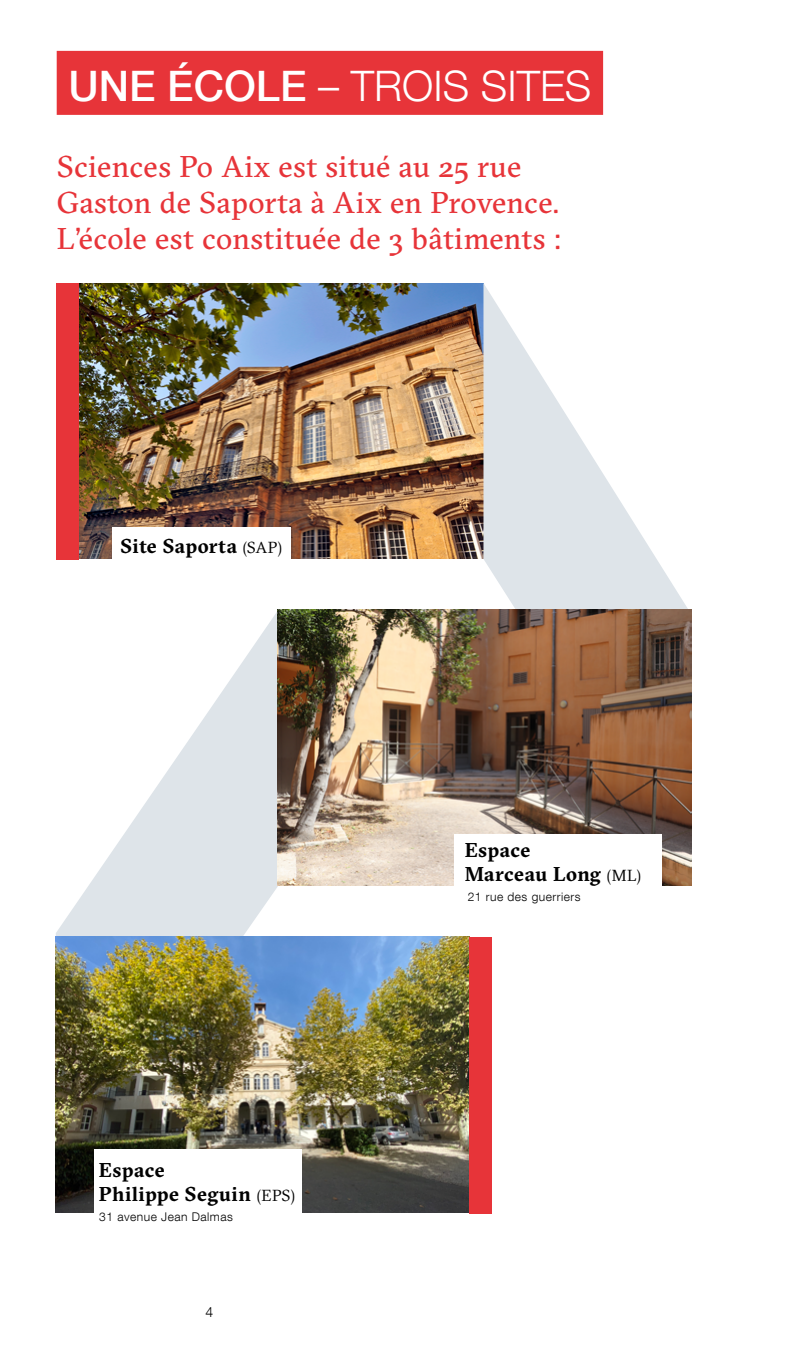
<style>
.page{position:relative;width:794px;height:1361px;background:#fff}
.page>*{position:absolute;margin:0;border:0;box-sizing:border-box;transform-origin:0 0}
.t1{font:300 42px "Helvetica Neue LT Com";color:#fff}
.t2{font:30px/36px "GT Sectra";letter-spacing:.015em;color:#e73439}
.t3{font:700 20px/24px "GT Sectra";letter-spacing:.03em;color:#000}
.t4{font:300 14px "Helvetica Neue LT Com";color:#000}
.t5{font:300 12px "Helvetica Neue LT Com";letter-spacing:.04em;color:#000}
.s1{font-weight:500}
.s2{font-weight:400;font-size:16px}
</style>
<div class="page">
<div style="left:57px;top:51px;width:546px;height:64px;background:#e73439"></div>
<img style="left:78px;top:283px;width:405px;height:275px">
<div style="left:112px;top:527px;width:179px;height:34px;background:#fff"></div>
<svg style="left:483px;top:283px;width:208px;height:327px"></svg>
<svg style="left:56px;top:610px;width:222px;height:327px"></svg>
<img style="left:278px;top:610px;width:414px;height:275px">
<div style="left:454px;top:834px;width:208px;height:51px;background:#fff"></div>
<img style="left:55px;top:937px;width:414px;height:276px">
<div style="left:94px;top:1149px;width:207px;height:64px;background:#fff"></div>
<div style="left:469px;top:937px;width:23px;height:276px;background:#e73439"></div>
<div style="left:56px;top:283px;width:22px;height:276px;background:#e73439"></div>
<h1 class="t1" style="left:68px;top:60px;width:524px"><span class="s1">UNE ÉCOLE</span> – TROIS SITES</h1>
<p class="t2" style="left:57px;top:149px;width:506px">Sciences Po Aix est situé au 25 rue<br>Gaston de Saporta à Aix en Provence.<br>L’école est constituée de 3 bâtiments :</p>
<p class="t3" style="left:121px;top:534px;width:163px">Site Saporta <span class="s2">(SAP)</span></p>
<p class="t3" style="left:99px;top:1158px;width:198px">Espace<br>Philippe Seguin <span class="s2">(EPS)</span></p>
<p class="t5" style="left:99px;top:1209px;width:135px">31 avenue Jean Dalmas</p>
<p class="t4" style="left:206px;top:1303px;width:9px">4</p>
<p class="t3" style="left:465px;top:838px;width:178px">Espace<br>Marceau Long <span class="s2">(ML)</span></p>
<p class="t5" style="left:468px;top:889px;width:114px">21 rue des guerriers</p>
</div>
